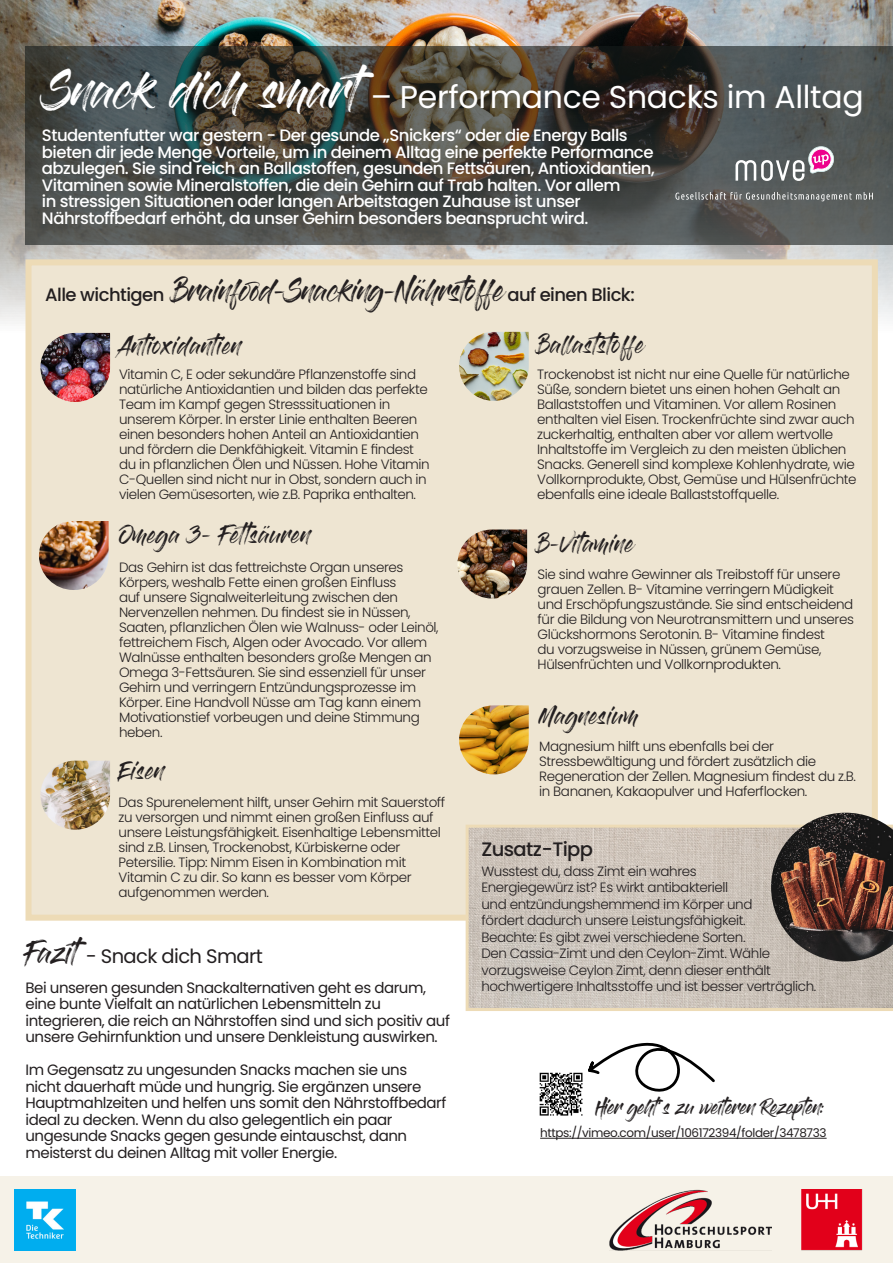
<style>
.page{position:relative;width:893px;height:1263px;background:#fff}
.page>*{position:absolute;margin:0;border:0;box-sizing:border-box;transform-origin:0 0}
.t1{font:31.5px "Poppins";letter-spacing:-.01em;color:#fff}
.t2{font:22.5px "Gloss And Bloom";letter-spacing:-.03em;color:#231f20}
.t3{font:19.5px "Poppins";letter-spacing:-.03em;color:#231f20}
.t4{font:500 19.5px "Poppins";letter-spacing:-.03em;color:#231f20}
.t5{font:18px "Gloss And Bloom";letter-spacing:.01em;color:#231f20}
.t6{font:500 16.5px/16.5px "Poppins";letter-spacing:-.03em;color:#fff}
.t7{font:15px/16.5px "Poppins";letter-spacing:-.03em;color:#231f20}
.t8{font:15px "Gloss And Bloom";letter-spacing:-.04em;color:#231f20}
.t9{font:300 13.5px/15px "Poppins";letter-spacing:-.03em;color:#231f20}
.t10{font:12px "Poppins";letter-spacing:-.03em;color:#231f20}
.s1{font-family:"Gloss And Bloom";font-size:37.5px}
.s2{font-family:"Poppins";font-weight:500;font-size:18px}
.s3{font-family:"Gloss And Bloom";font-size:22.5px}
</style>
<div class="page">
<img style="left:0;top:0;width:893px;height:389px">
<div style="left:26px;top:259px;width:852px;height:662px;background:#eee5d2;border:6px solid #eddbb6"></div>
<div style="left:0;top:1175px;width:893px;height:88px;background:#f6f2e8"></div>
<svg style="left:26px;top:46px;width:867px;height:198px;background:#474844"></svg>
<img style="left:801px;top:1189px;width:62px;height:61px">
<img style="left:15px;top:1189px;width:61px;height:61px">
<img style="left:610px;top:1189px;width:162px;height:61px">
<img style="left:41px;top:761px;width:69px;height:69px">
<img style="left:457px;top:529px;width:70px;height:69px">
<img style="left:40px;top:333px;width:70px;height:69px">
<img style="left:459px;top:332px;width:70px;height:69px">
<img style="left:39px;top:521px;width:70px;height:69px">
<img style="left:459px;top:705px;width:70px;height:69px">
<img style="left:539px;top:1072px;width:38px;height:44px">
<svg style="left:577px;top:1042px;width:143px;height:96px"></svg>
<hr style="left:540px;top:1138px;width:287px;height:1px;background:#231f20">
<svg style="left:675px;top:192px;width:198px;height:9px;background:#7c7e7d"></svg>
<svg style="left:735px;top:146px;width:100px;height:35px;background:#867b85"></svg>
<svg style="left:466px;top:825px;width:427px;height:186px;background:#ccc3b9"></svg>
<img style="left:771px;top:813px;width:122px;height:148px">
<p class="t1" style="left:43px;top:79px;width:822px"><span class="s1">Snack dich smart</span>– Performance Snacks im Alltag</p>
<p class="t6" style="left:42px;top:127px;width:614px">Studentenfutter war gestern - Der gesunde „Snickers“ oder die Energy Balls bieten dir jede Menge Vorteile, um in deinem Alltag eine perfekte Performance abzulegen. Sie sind reich an Ballastoffen, gesunden Fettsäuren, Antioxidantien, Vitaminen sowie Mineralstoffen, die dein Gehirn auf Trab halten. Vor allem<br>in stressigen Situationen oder langen Arbeitstagen Zuhause ist unser Nährstoffbedarf erhöht, da unser Gehirn besonders beansprucht wird.</p>
<p class="t2" style="left:45px;top:280px;width:591px"><span class="s2">Alle wichtigen</span> Brainfood-Snacking-Nährstoffe <span class="s2">auf einen Blick:</span></p>
<p class="t5" style="left:119px;top:337px;width:124px">Antioxidantien</p>
<p class="t9" style="left:119px;top:367px;width:312px">Vitamin C, E oder sekundäre Pflanzenstoffe sind natürliche Antioxidantien und bilden das perfekte Team im Kampf gegen Stresssituationen in unserem Körper. In erster Linie enthalten Beeren einen besonders hohen Anteil an Antioxidantien und fördern die Denkfähigkeit. Vitamin E findest du in pflanzlichen Ölen und Nüssen. Hohe Vitamin C-Quellen sind nicht nur in Obst, sondern auch in vielen Gemüsesorten, wie z.B. Paprika enthalten.</p>
<p class="t5" style="left:538px;top:336px;width:108px">Ballaststoffe</p>
<p class="t9" style="left:537px;top:367px;width:321px">Trockenobst ist nicht nur eine Quelle für natürliche Süße, sondern bietet uns einen hohen Gehalt an Ballaststoffen und Vitaminen. Vor allem Rosinen enthalten viel Eisen. Trockenfrüchte sind zwar auch zuckerhaltig, enthalten aber vor allem wertvolle Inhaltstoffe im Vergleich zu den meisten üblichen Snacks. Generell sind komplexe Kohlenhydrate, wie Vollkornprodukte, Obst, Gemüse und Hülsenfrüchte ebenfalls eine ideale Ballaststoffquelle.</p>
<p class="t5" style="left:119px;top:526px;width:193px">Omega 3- Fettsäuren</p>
<p class="t5" style="left:538px;top:535px;width:97px">B-Vitamine</p>
<p class="t9" style="left:119px;top:560px;width:321px">Das Gehirn ist das fettreichste Organ unseres Körpers, weshalb Fette einen großen Einfluss<br>auf unsere Signalweiterleitung zwischen den Nervenzellen nehmen. Du findest sie in Nüssen, Saaten, pflanzlichen Ölen wie Walnuss- oder Leinöl, fettreichem Fisch, Algen oder Avocado. Vor allem Walnüsse enthalten besonders große Mengen an Omega 3-Fettsäuren. Sie sind essenziell für unser Gehirn und verringern Entzündungsprozesse im Körper. Eine Handvoll Nüsse am Tag kann einem Motivationstief vorbeugen und deine Stimmung heben.</p>
<p class="t5" style="left:119px;top:763px;width:47px">Eisen</p>
<p class="t9" style="left:119px;top:795px;width:328px">Das Spurenelement hilft, unser Gehirn mit Sauerstoff zu versorgen und nimmt einen großen Einfluss auf unsere Leistungsfähigkeit. Eisenhaltige Lebensmittel sind z.B. Linsen, Trockenobst, Kürbiskerne oder Petersilie. Tipp: Nimm Eisen in Kombination mit Vitamin C zu dir. So kann es besser vom Körper aufgenommen werden.</p>
<p class="t3" style="left:26px;top:945px;width:239px"><span class="s3">Fazit</span>- Snack dich Smart</p>
<p class="t9" style="left:538px;top:567px;width:318px">Sie sind wahre Gewinner als Treibstoff für unsere grauen Zellen. B- Vitamine verringern Müdigkeit und Erschöpfungszustände. Sie sind entscheidend für die Bildung von Neurotransmittern und unseres Glückshormons Serotonin. B- Vitamine findest<br>du vorzugsweise in Nüssen, grünem Gemüse, Hülsenfrüchten und Vollkornprodukten.</p>
<p class="t5" style="left:539px;top:707px;width:100px">Magnesium</p>
<p class="t9" style="left:539px;top:739px;width:318px">Magnesium hilft uns ebenfalls bei der Stressbewältigung und fördert zusätzlich die Regeneration der Zellen. Magnesium findest du z.B. in Bananen, Kakaopulver und Haferflocken.</p>
<p class="t4" style="left:481px;top:838px;width:113px">Zusatz-Tipp</p>
<p class="t9" style="left:481px;top:863px;width:291px;line-height:16.5px">Wusstest du, dass Zimt ein wahres Energiegewürz ist? Es wirkt antibakteriell<br>und entzündungshemmend im Körper und fördert dadurch unsere Leistungsfähigkeit.<br>Beachte: Es gibt zwei verschiedene Sorten.<br>Den Cassia-Zimt und den Ceylon-Zimt. Wähle vorzugsweise Ceylon Zimt, denn dieser enthält</p>
<p class="t7" style="left:26px;top:979px;width:402px">Bei unseren gesunden Snackalternativen geht es darum,</p>
<p class="t9" style="left:481px;top:979px;width:336px">hochwertigere Inhaltsstoffe und ist besser verträglich.</p>
<p class="t7" style="left:26px;top:996px;width:426px">eine bunte Vielfalt an natürlichen Lebensmitteln zu integrieren, die reich an Nährstoffen sind und sich positiv auf unsere Gehirnfunktion und unsere Denkleistung auswirken.</p>
<p class="t7" style="left:26px;top:1062px;width:422px">Im Gegensatz zu ungesunden Snacks machen sie uns nicht dauerhaft müde und hungrig. Sie ergänzen unsere Hauptmahlzeiten und helfen uns somit den Nährstoffbedarf ideal zu decken. Wenn du also gelegentlich ein paar ungesunde Snacks gegen gesunde eintauschst, dann meisterst du deinen Alltag mit voller Energie.</p>
<p class="t8" style="left:595px;top:1100px;width:230px">Hier geht’s zu weiteren Rezepten:</p>
<p class="t10" style="left:540px;top:1126px;width:288px">https://vimeo.com/user/106172394/folder/3478733</p>
</div>
